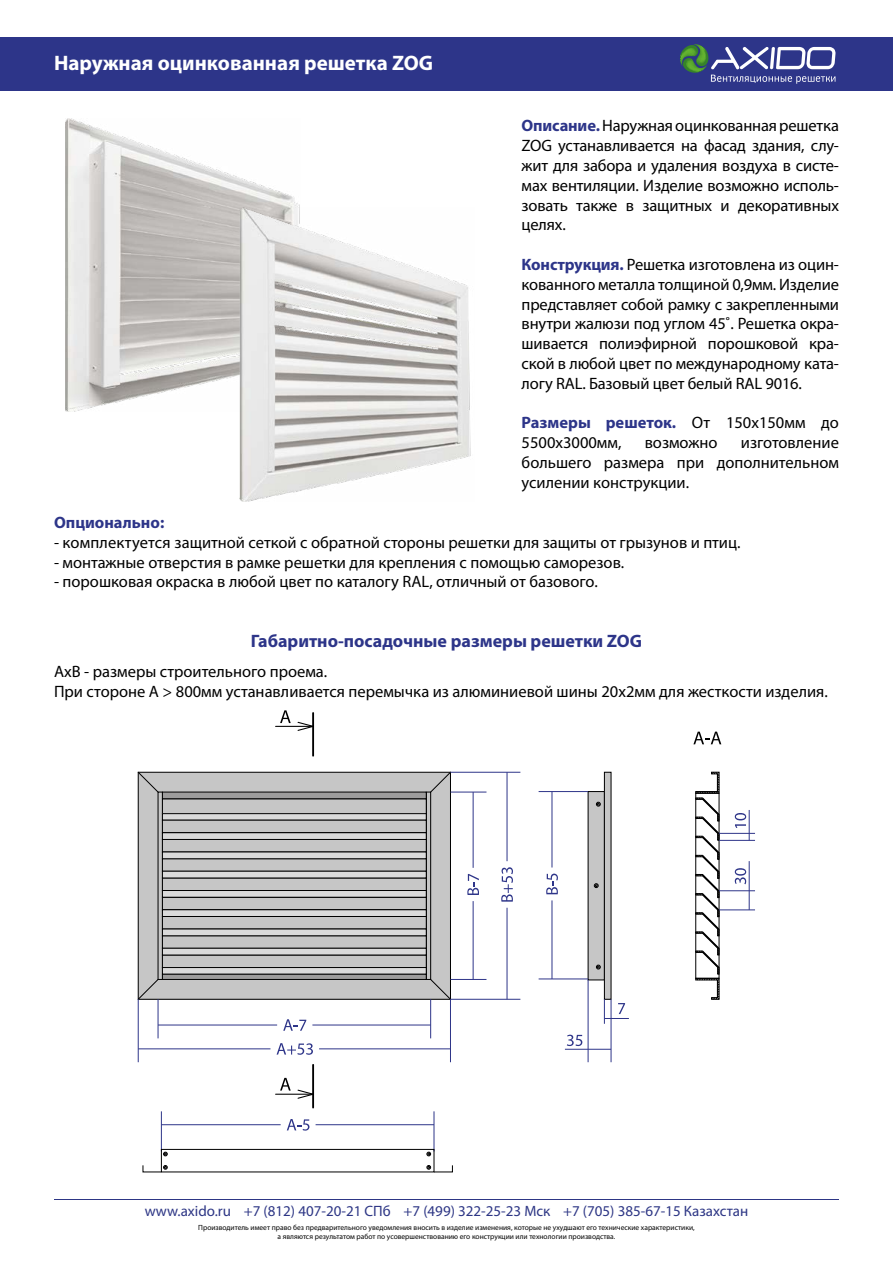
<style>
.page{position:relative;width:893px;height:1263px;background:#fff}
.page>*{position:absolute;margin:0;border:0;box-sizing:border-box;transform-origin:0 0}
.t1{font:700 21px "Myriad Pro";color:#fff}
.t2{font:700 18px "Myriad Pro";color:#2d3589}
.t3{font:16.5px/19.8px "Myriad Pro";color:#000;text-align:justify}
.t4{font:700 16.5px "Myriad Pro";color:#2d3589}
.t5{font:15px "Myriad Pro";color:#2d3685}
.t6{font:7.5px/9px "Myriad Pro";color:#000;text-align:center}
.s1{font-weight:700;color:#2d3589}
</style>
<div class="page">
<div style="left:0;top:37px;width:893px;height:53px;background:#2d3589"></div>
<hr style="left:54px;top:1199px;width:785px;height:1px;background:#2d3685">
<svg style="left:680px;top:44px;width:155px;height:40px"></svg>
<img style="left:65px;top:118px;width:235px;height:294px">
<img style="left:239px;top:208px;width:232px;height:294px">
<div style="left:138px;top:772px;width:312px;height:227px;background:#c6c6c6"></div>
<div style="left:138px;top:772px;width:313px;height:227px;border:1px solid #000"></div>
<div style="left:426px;top:792px;width:5px;height:188px;border:1px solid #000"></div>
<svg style="left:137px;top:771px;width:22px;height:22px"></svg>
<svg style="left:137px;top:979px;width:22px;height:21px"></svg>
<svg style="left:430px;top:771px;width:21px;height:22px"></svg>
<svg style="left:430px;top:979px;width:21px;height:21px"></svg>
<div style="left:162px;top:792px;width:264px;height:7px;background:#9d9c9c"></div>
<div style="left:162px;top:792px;width:265px;height:7px;border:1px solid #000"></div>
<div style="left:162px;top:814px;width:264px;height:6px;background:#dadada"></div>
<div style="left:162px;top:813px;width:265px;height:7px;border:1px solid #000"></div>
<div style="left:162px;top:955px;width:265px;height:13px;border:1px solid #000"></div>
<div style="left:162px;top:967px;width:264px;height:7px;background:#dadada"></div>
<div style="left:162px;top:967px;width:265px;height:7px;border:1px solid #000"></div>
<div style="left:162px;top:974px;width:264px;height:5px;background:#9d9c9c"></div>
<div style="left:162px;top:974px;width:265px;height:6px;border:1px solid #000"></div>
<div style="left:162px;top:948px;width:264px;height:7px;background:#dadada"></div>
<div style="left:162px;top:948px;width:265px;height:7px;border:1px solid #000"></div>
<div style="left:162px;top:916px;width:265px;height:13px;border:1px solid #000"></div>
<div style="left:162px;top:929px;width:264px;height:7px;background:#dadada"></div>
<div style="left:162px;top:929px;width:265px;height:7px;border:1px solid #000"></div>
<div style="left:162px;top:897px;width:265px;height:13px;border:1px solid #000"></div>
<div style="left:162px;top:910px;width:264px;height:6px;background:#dadada"></div>
<div style="left:162px;top:909px;width:265px;height:8px;border:1px solid #000"></div>
<div style="left:162px;top:878px;width:265px;height:13px;border:1px solid #000"></div>
<div style="left:162px;top:890px;width:264px;height:7px;background:#dadada"></div>
<div style="left:162px;top:890px;width:265px;height:7px;border:1px solid #000"></div>
<div style="left:162px;top:871px;width:264px;height:7px;background:#dadada"></div>
<div style="left:162px;top:871px;width:265px;height:7px;border:1px solid #000"></div>
<div style="left:162px;top:839px;width:265px;height:13px;border:1px solid #000"></div>
<div style="left:162px;top:852px;width:264px;height:7px;background:#dadada"></div>
<div style="left:162px;top:852px;width:265px;height:7px;border:1px solid #000"></div>
<div style="left:162px;top:820px;width:265px;height:13px;border:1px solid #000"></div>
<div style="left:162px;top:833px;width:264px;height:6px;background:#dadada"></div>
<div style="left:162px;top:832px;width:265px;height:8px;border:1px solid #000"></div>
<hr style="left:430px;top:999px;width:1px;height:39px;background:#2e3589">
<hr style="left:158px;top:999px;width:1px;height:39px;background:#2e3589">
<hr style="left:312px;top:1025px;width:119px;height:1px;background:#2e3589">
<hr style="left:158px;top:1025px;width:119px;height:1px;background:#2e3589">
<svg style="left:283px;top:1019px;width:23px;height:12px"></svg>
<hr style="left:312px;top:713px;width:2px;height:43px;background:#000">
<hr style="left:276px;top:726px;width:37px;height:1px;background:#000">
<svg style="left:297px;top:721px;width:16px;height:11px"></svg>
<svg style="left:280px;top:710px;width:11px;height:13px"></svg>
<hr style="left:312px;top:1065px;width:2px;height:42px;background:#000">
<hr style="left:276px;top:1094px;width:37px;height:1px;background:#000">
<svg style="left:297px;top:1089px;width:16px;height:10px"></svg>
<svg style="left:280px;top:1078px;width:11px;height:12px"></svg>
<hr style="left:450px;top:979px;width:36px;height:1px;background:#2e3589">
<hr style="left:450px;top:792px;width:36px;height:1px;background:#2e3589">
<hr style="left:473px;top:901px;width:1px;height:78px;background:#2e3589">
<hr style="left:473px;top:792px;width:1px;height:76px;background:#2e3589">
<svg style="left:467px;top:874px;width:12px;height:21px"></svg>
<hr style="left:434px;top:1111px;width:1px;height:40px;background:#2e3589">
<hr style="left:161px;top:1111px;width:1px;height:40px;background:#2e3589">
<hr style="left:316px;top:1124px;width:118px;height:1px;background:#2e3589">
<hr style="left:161px;top:1124px;width:120px;height:1px;background:#2e3589">
<svg style="left:287px;top:1119px;width:22px;height:11px"></svg>
<div style="left:161px;top:1149px;width:273px;height:23px;border:1px solid #000"></div>
<svg style="left:427px;top:1152px;width:4px;height:4px"></svg>
<svg style="left:427px;top:1165px;width:26px;height:7px"></svg>
<svg style="left:163px;top:1152px;width:5px;height:4px"></svg>
<svg style="left:142px;top:1165px;width:26px;height:7px"></svg>
<hr style="left:450px;top:999px;width:1px;height:63px;background:#2e3589">
<hr style="left:138px;top:999px;width:1px;height:63px;background:#2e3589">
<hr style="left:319px;top:1048px;width:131px;height:1px;background:#2e3589">
<hr style="left:138px;top:1048px;width:132px;height:1px;background:#2e3589">
<svg style="left:277px;top:1043px;width:36px;height:12px"></svg>
<div style="left:588px;top:791px;width:16px;height:189px;background:#c6c6c6"></div>
<div style="left:604px;top:772px;width:7px;height:227px;background:#c6c6c6"></div>
<div style="left:604px;top:772px;width:7px;height:227px;border:1px solid #000"></div>
<svg style="left:596px;top:802px;width:5px;height:4px"></svg>
<svg style="left:594px;top:883px;width:4px;height:5px"></svg>
<svg style="left:596px;top:965px;width:5px;height:4px"></svg>
<hr style="left:450px;top:999px;width:70px;height:1px;background:#2e3589">
<hr style="left:450px;top:772px;width:70px;height:1px;background:#2e3589">
<hr style="left:507px;top:908px;width:1px;height:91px;background:#2e3589">
<hr style="left:507px;top:772px;width:1px;height:89px;background:#2e3589">
<svg style="left:501px;top:867px;width:12px;height:35px"></svg>
<hr style="left:539px;top:979px;width:49px;height:1px;background:#2e3589">
<hr style="left:539px;top:791px;width:49px;height:1px;background:#2e3589">
<hr style="left:552px;top:900px;width:1px;height:79px;background:#2e3589">
<hr style="left:552px;top:791px;width:1px;height:76px;background:#2e3589">
<svg style="left:546px;top:874px;width:12px;height:20px"></svg>
<hr style="left:611px;top:999px;width:1px;height:63px;background:#2e3589">
<hr style="left:588px;top:980px;width:1px;height:82px;background:#2e3589">
<svg style="left:567px;top:1035px;width:15px;height:11px"></svg>
<hr style="left:565px;top:1049px;width:46px;height:1px;background:#2e3589">
<svg style="left:604px;top:999px;width:25px;height:25px"></svg>
<svg style="left:695px;top:771px;width:25px;height:229px"></svg>
<hr style="left:719px;top:910px;width:36px;height:1px;background:#2e3589">
<hr style="left:719px;top:890px;width:36px;height:1px;background:#2e3589">
<svg style="left:735px;top:868px;width:11px;height:16px"></svg>
<hr style="left:749px;top:861px;width:1px;height:49px;background:#2e3589">
<hr style="left:719px;top:840px;width:36px;height:1px;background:#2e3589">
<hr style="left:719px;top:833px;width:36px;height:1px;background:#2e3589">
<hr style="left:749px;top:810px;width:1px;height:30px;background:#2e3589">
<svg style="left:735px;top:813px;width:11px;height:15px"></svg>
<svg style="left:693px;top:732px;width:28px;height:12px"></svg>
<p class="t1" style="left:54px;top:49px;width:381px">Наружная оцинкованная решетка ZOG</p>
<p class="t3" style="left:522px;top:116px;width:319px"><span class="s1">Описание.</span> Наружная оцинкованная решетка ZOG устанавливается на фасад здания, слу&shy;жит для забора и удаления воздуха в систе&shy;мах вентиляции. Изделие возможно исполь&shy;зовать также в защитных и декоративных целях.</p>
<p class="t3" style="left:522px;top:254px;width:319px"><span class="s1">Конструкция.</span> Решетка изготовлена из оцин&shy;кованного металла толщиной 0,9мм. Изделие представляет собой рамку с закрепленными внутри жалюзи под углом 45˚. Решетка окра&shy;шивается полиэфирной порошковой кра&shy;ской в любой цвет по международному ката&shy;логу RAL. Базовый цвет белый RAL 9016.</p>
<p class="t3" style="left:522px;top:413px;width:319px"><span class="s1">Размеры решеток.</span> От 150х150мм до<br>5500х3000мм,</p>
<p class="t3" style="left:522px;top:433px;width:319px;text-indent:219px">изготовление большего размера при дополнительном усилении конструкции.</p>
<p class="t3" style="left:645px;top:433px;width:74px">возможно</p>
<p class="t4" style="left:54px;top:512px;width:112px">Опционально:</p>
<p class="t3" style="left:54px;top:532px;width:688px">- комплектуется защитной сеткой с обратной стороны решетки для защиты от грызунов и птиц.</p>
<p class="t3" style="left:54px;top:552px;width:572px">- монтажные отверстия в рамке решетки для крепления с помощью саморезов.</p>
<p class="t3" style="left:54px;top:572px;width:545px">- порошковая окраска в любой цвет по каталогу RAL, отличный от базового.</p>
<p class="t2" style="left:251px;top:629px;width:393px">Габаритно-посадочные размеры решетки ZOG</p>
<p class="t3" style="left:54px;top:661px;width:775px">АхВ - размеры строительного проема.<br>При стороне А &gt; 800мм устанавливается перемычка из алюминиевой шины 20х2мм для жесткости изделия.</p>
<p class="t5" style="left:145px;top:1202px;width:605px">www.axido.ru +7 (812) 407-20-21 СПб +7 (499) 322-25-23 Мск +7 (705) 385-67-15 Казахстан</p>
<p class="t6" style="left:198px;top:1223px;width:498px">Производитель имеет право без предварительного уведомления вносить в изделие изменения, которые не ухудшают его технические характеристики, а являются результатом работ по усовершенствованию его конструкции или технологии производства.</p>
</div>
